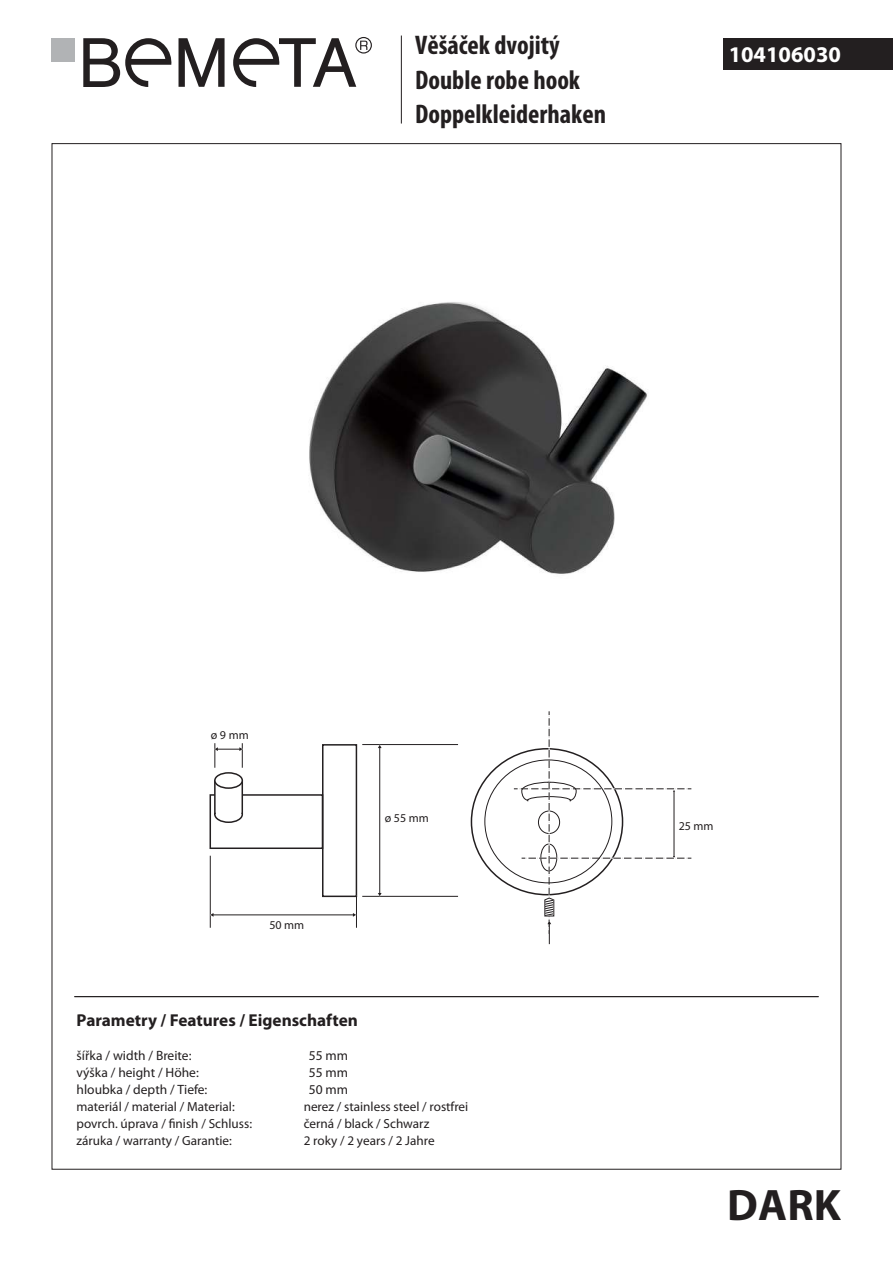
<style>
.page{position:relative;width:893px;height:1263px;background:#fff}
.page>*{position:absolute;margin:0;border:0;box-sizing:border-box;transform-origin:0 0}
.t1{font:700 44.25px "Myriad Pro";color:#231f20}
.t2{font:700 condensed 27px/34.5px "Myriad Pro";color:#231f20}
.t3{font:700 22.5px "Myriad Pro";color:#fff}
.t4{font:700 17.25px "Myriad Pro";color:#231f20}
.t5{font:13.5px "Myriad Pro";color:#231f20}
.t6{font:13.2px "Myriad Pro";color:#231f20}
.t7{font:12px "Myriad Pro";color:#231f20}
</style>
<div class="page">
<img style="left:209px;top:302px;width:483px;height:505px">
<div style="left:724px;top:38px;width:169px;height:32px;background:#231f20"></div>
<svg style="left:179px;top:38px;width:46px;height:49px"></svg>
<svg style="left:83px;top:38px;width:89px;height:49px"></svg>
<div style="left:51px;top:38px;width:24px;height:24px;background:#b1b3b5"></div>
<svg style="left:233px;top:37px;width:139px;height:50px"></svg>
<hr style="left:401px;top:36px;width:1px;height:88px;background:#231f20">
<div style="left:323px;top:745px;width:33px;height:151px;background:#fff"></div>
<div style="left:322px;top:744px;width:35px;height:153px;border:2px solid #231f20"></div>
<div style="left:210px;top:795px;width:112px;height:53px;background:#fff"></div>
<div style="left:210px;top:794px;width:113px;height:55px;border:2px solid #231f20"></div>
<hr style="left:210px;top:856px;width:1px;height:72px;background:#231f20">
<hr style="left:356px;top:895px;width:1px;height:33px;background:#231f20">
<hr style="left:213px;top:915px;width:140px;height:1px;background:#231f20">
<svg style="left:215px;top:743px;width:28px;height:25px"></svg>
<hr style="left:362px;top:744px;width:96px;height:1px;background:#231f20">
<hr style="left:362px;top:896px;width:96px;height:1px;background:#231f20">
<hr style="left:379px;top:747px;width:1px;height:146px;background:#231f20">
<div style="left:299px;top:597px;width:40px;height:14px;background:#fff"></div>
<svg style="left:213px;top:779px;width:31px;height:44px"></svg>
<div style="left:215px;top:773px;width:27px;height:15px;background:#fff;border-radius:50%"></div>
<div style="left:214px;top:772px;width:29px;height:17px;border:2px solid #231f20;border-radius:50%"></div>
<div style="left:471px;top:749px;width:152px;height:146px;background:#fff;border-radius:50%"></div>
<svg style="left:504px;top:711px;width:187px;height:233px"></svg>
<hr style="left:74px;top:996px;width:745px;height:1px;background:#231f20">
<h2 class="t2" style="left:415px;top:31px;width:192px">Věšáček dvojitý<br>Double robe hook<br>Doppelkleiderhaken</h2>
<h3 class="t3" style="left:729px;top:46px;width:114px">104106030</h3>
<p class="t7" style="left:211px;top:731px;width:39px">ø 9 mm</p>
<p class="t7" style="left:269px;top:920px;width:36px">50 mm</p>
<p class="t7" style="left:385px;top:813px;width:46px">ø 55 mm</p>
<h3 class="t4" style="left:77px;top:1014px;width:283px">Parametry / Features / Eigenschaften</h3>
<p class="t5" style="left:77px;top:1050px;width:116px">šířka / width / Breite:</p>
<p class="t5" style="left:309px;top:1050px;width:41px">55 mm</p>
<p class="t5" style="left:77px;top:1067px;width:124px">výška / height / Höhe:</p>
<p class="t5" style="left:309px;top:1067px;width:41px">55 mm</p>
<p class="t5" style="left:77px;top:1085px;width:132px">hloubka / depth / Tiefe:</p>
<p class="t5" style="left:309px;top:1085px;width:41px">50 mm</p>
<p class="t6" style="left:77px;top:1102px;width:160px">materiál / material / Material:</p>
<p class="t6" style="left:304px;top:1102px;width:166px">nerez / stainless steel / rostfrei</p>
<p class="t6" style="left:77px;top:1119px;width:177px">povrch. úprava / finish / Schluss:</p>
<p class="t6" style="left:304px;top:1119px;width:127px">černá / black / Schwarz</p>
<p class="t6" style="left:77px;top:1135px;width:157px">záruka / warranty / Garantie:</p>
<p class="t6" style="left:304px;top:1135px;width:132px">2 roky / 2 years / 2 Jahre</p>
<p class="t7" style="left:679px;top:821px;width:36px">25 mm</p>
<h1 class="t1" style="left:727px;top:1188px;width:115px">DARK</h1>
</div>
